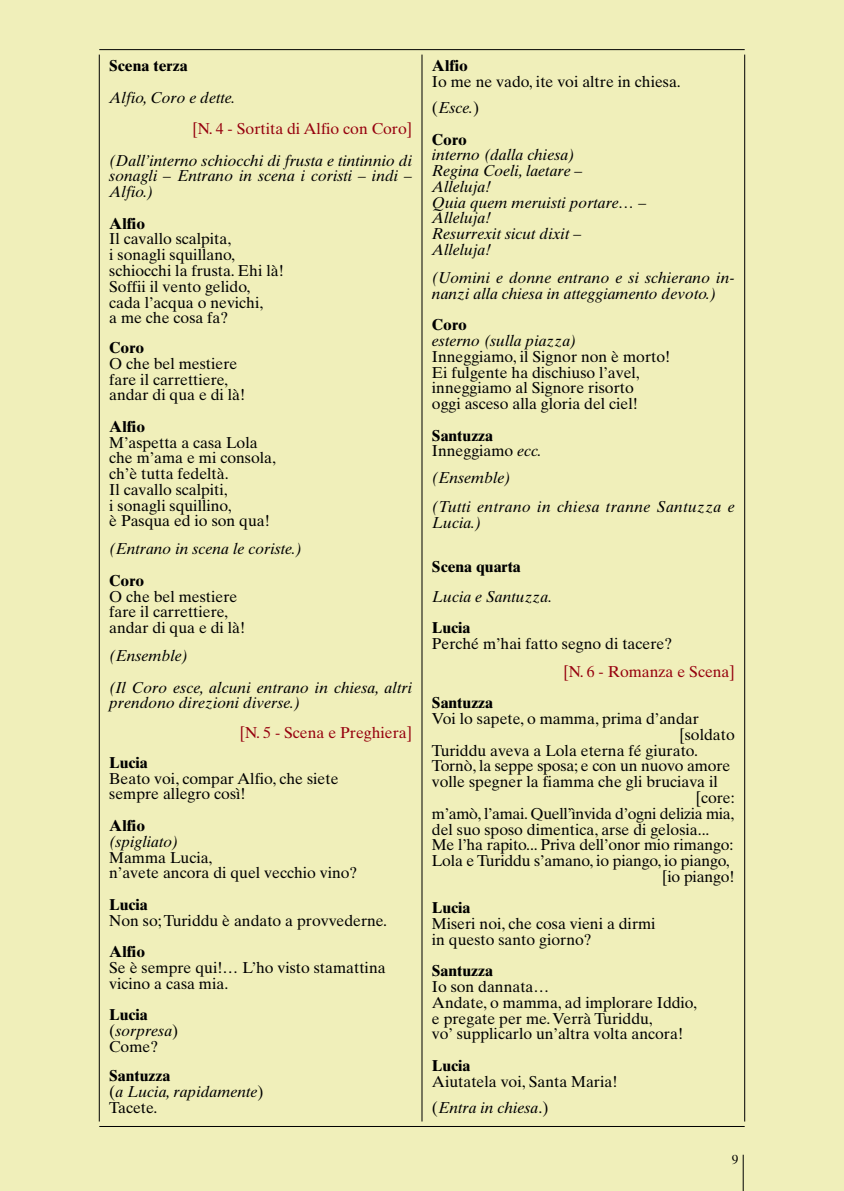
<style>
.page{position:relative;width:844px;height:1191px;background:#fff}
.page>*{position:absolute;margin:0;border:0;box-sizing:border-box;transform-origin:0 0}
.t1{font:15.75px/15.8px "Times Ten";color:#000}
.t2{font:italic 15.75px/15.8px "Times Ten";color:#000}
.t3{font:700 15.75px "Times Ten";color:#000}
.t4{font:15.75px "Times Ten";color:#96000e}
.t5{font:italic 15.75px/29.8px "Times Ten";letter-spacing:.02em;color:#000}
.t6{font:15.75px "Times Ten";letter-spacing:-.02em;color:#000}
.t7{font:13.12px "Times Ten";color:#000}
.s1{font-weight:700;font-style:normal}
.s2{font-style:normal}
.s3{font-style:italic}
.s4{font-weight:700}
</style>
<div class="page">
<div style="left:0;top:0;width:843px;height:1191px;background:#f0efba"></div>
<hr style="left:99px;top:55px;width:1px;height:1066px;background:#000">
<hr style="left:744px;top:55px;width:1px;height:1066px;background:#000">
<hr style="left:99px;top:49px;width:645px;height:1px;background:#000">
<hr style="left:99px;top:1126px;width:645px;height:1px;background:#000">
<hr style="left:421px;top:55px;width:1px;height:1066px;background:#000">
<hr style="left:742px;top:1154px;width:1px;height:37px;background:#000">
<p class="t3" style="left:109px;top:60px;width:80px">Scena terza</p>
<p class="t2" style="left:109px;top:91px;width:128px">Alfio, Coro e dette.</p>
<p class="t4" style="left:192px;top:123px;width:221px">[N. 4 - Sortita di Alfio con Coro]</p>
<p class="t2" style="left:109px;top:154px;width:304px;text-align:justify">(Dall’interno schiocchi di frusta e tintinnio di sonagli – Entrano in scena i coristi – indi – Alfio.)</p>
<p class="t3" style="left:109px;top:218px;width:37px">Alfio</p>
<p class="t1" style="left:109px;top:233px;width:176px">Il cavallo scalpita,<br>i sonagli squillano, schiocchi la frusta. Ehi là!<br>Soffii il vento gelido, cada l’acqua o nevichi,<br>a me che cosa fa?</p>
<p class="t3" style="left:109px;top:342px;width:37px">Coro</p>
<p class="t1" style="left:109px;top:357px;width:138px">O che bel mestiere fare il carrettiere, andar di qua e di là!</p>
<p class="t3" style="left:109px;top:421px;width:37px">Alfio</p>
<p class="t1" style="left:109px;top:436px;width:168px">M’aspetta a casa Lola che m’ama e mi consola, ch’è tutta fedeltà.<br>Il cavallo scalpiti,<br>i sonagli squillino,<br>è Pasqua ed io son qua!</p>
<p class="t2" style="left:109px;top:542px;width:194px">(Entrano in scena le coriste.)</p>
<p class="t3" style="left:109px;top:575px;width:37px">Coro</p>
<p class="t1" style="left:109px;top:590px;width:138px">O che bel mestiere fare il carrettiere, andar di qua e di là!</p>
<p class="t2" style="left:109px;top:641px;width:304px;line-height:31.5px">(Ensemble)<br>(Il Coro esce, alcuni entrano in chiesa, altri</p>
<p class="t2" style="left:109px;top:696px;width:192px">prendono direzioni diverse.)</p>
<p class="t4" style="left:240px;top:727px;width:174px">[N. 5 - Scena e Preghiera]</p>
<p class="t3" style="left:109px;top:757px;width:40px">Lucia</p>
<p class="t1" style="left:109px;top:772px;width:231px">Beato voi, compar Alfio, che siete sempre allegro così!</p>
<p class="t3" style="left:109px;top:820px;width:37px">Alfio</p>
<p class="t2" style="left:109px;top:835px;width:71px">(spigliato)</p>
<p class="t1" style="left:109px;top:851px;width:250px">Mamma Lucia,<br>n’avete ancora di quel vecchio vino?</p>
<p class="t3" style="left:109px;top:899px;width:40px">Lucia</p>
<p class="t1" style="left:109px;top:914px;width:279px">Non so;Turiddu è andato a provvederne.</p>
<p class="t3" style="left:109px;top:946px;width:37px">Alfio</p>
<p class="t1" style="left:109px;top:961px;width:278px">Se è sempre qui!… L’ho visto stamattina vicino a casa mia.</p>
<p class="t2" style="left:109px;top:1008px;width:71px"><span class="s1">Lucia </span><span class="s2">(</span>sorpresa<span class="s2">)<br>Come?</span></p>
<p class="t2" style="left:109px;top:1069px;width:156px"><span class="s1">Santuzza<br></span><span class="s2">(</span>a Lucia, rapidamente<span class="s2">)<br>Tacete.</span></p>
<p class="t3" style="left:432px;top:60px;width:37px">Alfio</p>
<p class="t1" style="left:432px;top:70px;width:250px;line-height:26.2px">Io me ne vado, ite voi altre in chiesa. (<span class="s3">Esce.</span>)</p>
<p class="t3" style="left:432px;top:134px;width:37px">Coro</p>
<p class="t2" style="left:432px;top:149px;width:216px">interno (dalla chiesa)<br>Regina Coeli, laetare –<br>Alleluja!<br>Quia quem meruisti portare… –<br>Alleluja!<br>Resurrexit sicut dixit –<br>Alleluja!</p>
<p class="t2" style="left:432px;top:271px;width:304px">(Uomini e donne entrano e si schierano in&shy;nanzi alla chiesa in atteggiamento devoto.)</p>
<p class="t3" style="left:432px;top:319px;width:37px">Coro</p>
<p class="t2" style="left:432px;top:334px;width:146px">esterno (sulla piazza)</p>
<p class="t1" style="left:432px;top:350px;width:240px">Inneggiamo, il Signor non è morto!<br>Ei fulgente ha dischiuso l’avel, inneggiamo al Signore risorto<br>oggi asceso alla gloria del ciel!</p>
<p class="t1" style="left:432px;top:429px;width:111px"><span class="s4">Santuzza<br></span>Inneggiamo <span class="s3">ecc.</span></p>
<p class="t5" style="left:432px;top:464px;width:304px">(Ensemble)<br>(Tutti entrano in chiesa tranne Santuzza e</p>
<p class="t2" style="left:432px;top:516px;width:51px">Lucia.)</p>
<p class="t3" style="left:432px;top:561px;width:90px">Scena quarta</p>
<p class="t2" style="left:432px;top:590px;width:122px">Lucia e Santuzza.</p>
<p class="t3" style="left:432px;top:622px;width:40px">Lucia</p>
<p class="t1" style="left:432px;top:637px;width:242px">Perché m’hai fatto segno di tacere?</p>
<p class="t4" style="left:563px;top:665px;width:173px">[N. 6 - Romanza e Scena]</p>
<p class="t3" style="left:432px;top:697px;width:63px">Santuzza</p>
<p class="t1" style="left:432px;top:712px;width:268px">Voi lo sapete, o mamma, prima d’andar</p>
<p class="t1" style="left:679px;top:728px;width:57px">[soldato</p>
<p class="t1" style="left:432px;top:744px;width:267px">Turiddu aveva a Lola eterna fé giurato.</p>
<p class="t1" style="left:432px;top:760px;width:300px">Tornò, la seppe sposa; e con un nuovo amore</p>
<p class="t1" style="left:432px;top:775px;width:287px">volle spegner la fiamma che gli bruciava il</p>
<p class="t1" style="left:695px;top:791px;width:40px">[core:</p>
<p class="t6" style="left:432px;top:807px;width:304px">m’amò, l’amai. Quell’ìnvida d’ogni delizia mia,</p>
<p class="t1" style="left:432px;top:823px;width:279px">del suo sposo dimentica, arse di gelosia...</p>
<p class="t1" style="left:432px;top:838px;width:303px">Me l’ha rapito... Priva dell’onor mio rimango:</p>
<p class="t1" style="left:432px;top:854px;width:299px">Lola e Turiddu s’amano, io piango, io piango,</p>
<p class="t1" style="left:662px;top:870px;width:74px">[io piango!</p>
<p class="t3" style="left:432px;top:902px;width:40px">Lucia</p>
<p class="t1" style="left:432px;top:917px;width:225px">Miseri noi, che cosa vieni a dirmi in questo santo giorno?</p>
<p class="t3" style="left:432px;top:965px;width:63px">Santuzza</p>
<p class="t1" style="left:432px;top:980px;width:266px">Io son dannata…<br>Andate, o mamma, ad implorare Iddio, e pregate per me.Verrà Turiddu,<br>vo’ supplicarlo un’altra volta ancora!</p>
<p class="t3" style="left:432px;top:1060px;width:40px">Lucia</p>
<p class="t1" style="left:432px;top:1069px;width:187px;line-height:26.2px">Aiutatela voi, Santa Maria! (<span class="s3">Entra in chiesa</span>.)</p>
<p class="t7" style="left:731px;top:1154px;width:8px">9</p>
</div>
